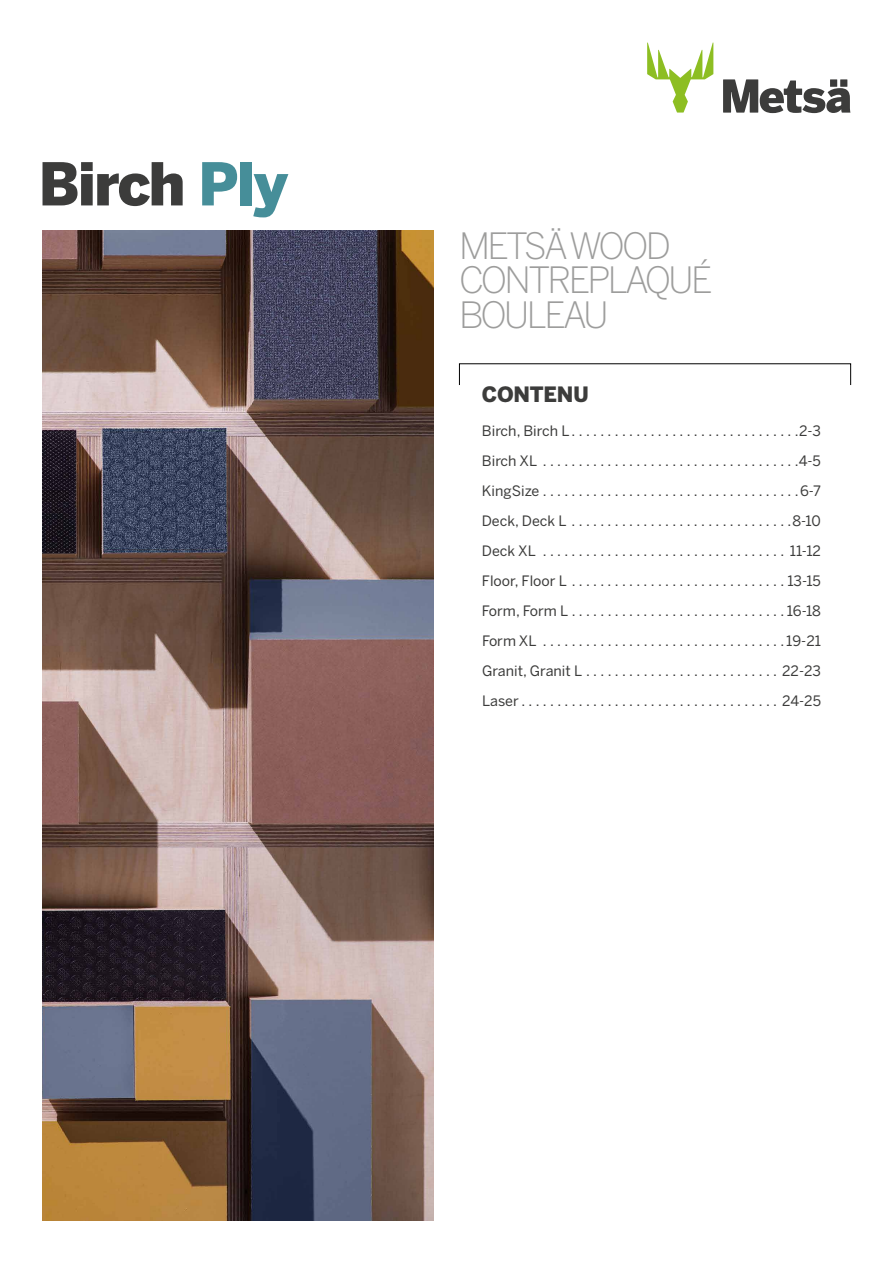
<style>
.page{position:relative;width:893px;height:1263px;background:#fff}
.page>*{position:absolute;margin:0;border:0;box-sizing:border-box;transform-origin:0 0}
.t1{font:300 36px/34.5px "Benton Sans";letter-spacing:-.075em;color:#9d9d9c}
.t2{font:900 21px "Benton Sans";letter-spacing:-.01em;color:#3c3c3b}
.t3{font:14.25px/30px "Benton Sans";color:#3c3c3b;text-align:justify}
</style>
<div class="page">
<img style="left:43px;top:230px;width:391px;height:990px">
<svg style="left:723px;top:79px;width:128px;height:34px"></svg>
<svg style="left:647px;top:42px;width:66px;height:71px"></svg>
<svg style="left:43px;top:162px;width:140px;height:44px"></svg>
<svg style="left:202px;top:162px;width:35px;height:43px"></svg>
<div style="left:240px;top:162px;width:12px;height:43px;background:#468e99"></div>
<svg style="left:253px;top:174px;width:35px;height:43px"></svg>
<h1 class="t1" style="left:459px;top:228px;width:255px">METSÄ WOOD<br>CONTREPLAQUÉ<br>BOULEAU</h1>
<h2 class="t2" style="left:482px;top:381px;width:108px">CONTENU</h2>
<p class="t3" style="left:482px;top:416px;width:341px">Birch, Birch L . . . . . . . . . . . . . . . . . . . . . . . . . . . . . . . 2-3<br>Birch XL . . . . . . . . . . . . . . . . . . . . . . . . . . . . . . . . . . . 4-5<br>KingSize . . . . . . . . . . . . . . . . . . . . . . . . . . . . . . . . . . . 6-7<br>Deck, Deck L . . . . . . . . . . . . . . . . . . . . . . . . . . . . . . 8-10<br>Deck XL . . . . . . . . . . . . . . . . . . . . . . . . . . . . . . . . . . 11-12<br>Floor, Floor L . . . . . . . . . . . . . . . . . . . . . . . . . . . . . 13-15<br>Form, Form L . . . . . . . . . . . . . . . . . . . . . . . . . . . . . 16-18<br>Form XL . . . . . . . . . . . . . . . . . . . . . . . . . . . . . . . . . 19-21<br>Granit, Granit L . . . . . . . . . . . . . . . . . . . . . . . . . . . 22-23<br>Laser . . . . . . . . . . . . . . . . . . . . . . . . . . . . . . . . . . . . 24-25</p>
</div>
